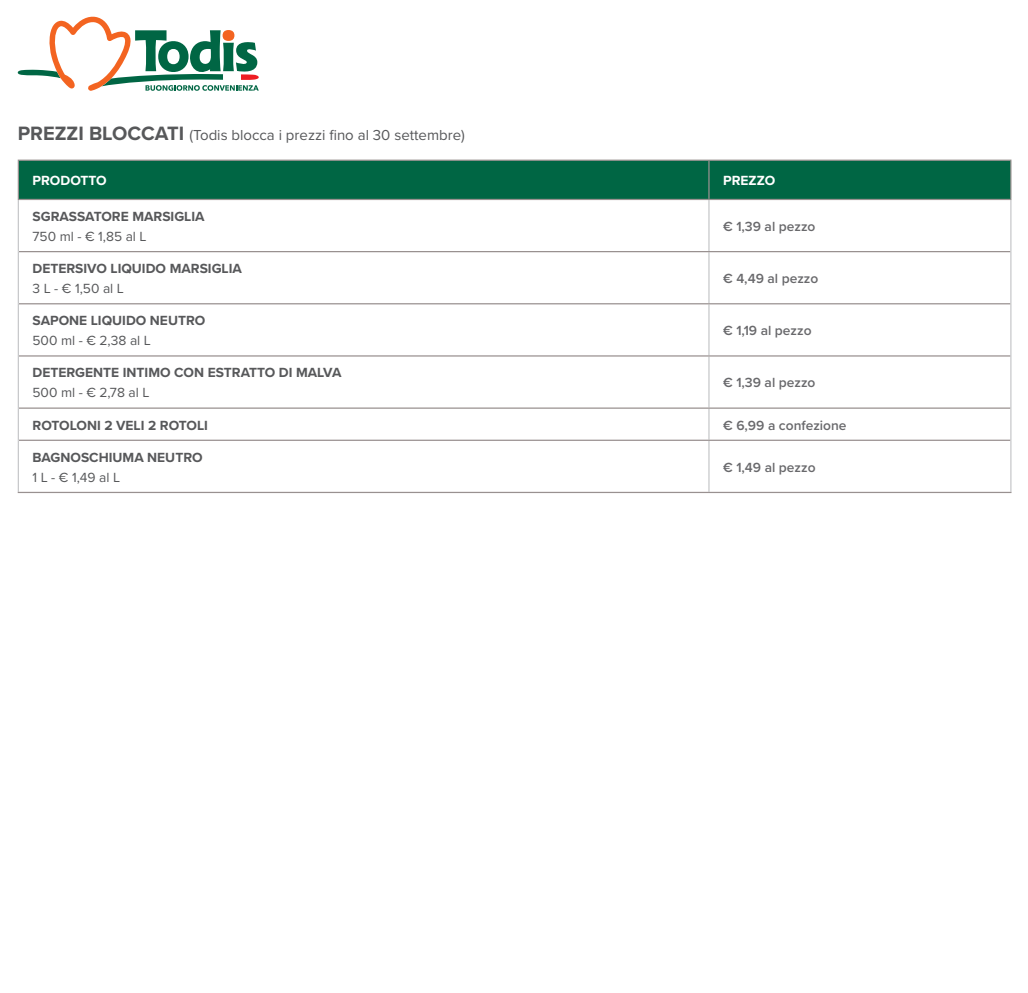
<style>
.page{position:relative;width:1028px;height:993px;background:#fff}
.page>*{position:absolute;margin:0;border:0;box-sizing:border-box;transform-origin:0 0}
.Titolo{font:15px "Proxima Nova";color:#57585a}
.t1{font:700 13.75px "Proxima Nova";color:#57585a}
.t2{font:600 13.75px "Proxima Nova";color:#69696c}
.t3{font:13.75px "Proxima Nova";color:#57585a}
.t4{font:700 13.75px "Proxima Nova";color:#fff}
.s1{font-weight:700;font-size:20px}
</style>
<div class="page">
<svg style="left:17px;top:16px;width:242px;height:75px"></svg>
<div style="left:223px;top:74px;width:18px;height:6px;background:#fff"></div>
<div style="left:19px;top:161px;width:991px;height:38px;background:#064"></div>
<hr style="left:18px;top:200px;width:1px;height:51px;background:#c7c8ca">
<hr style="left:708px;top:200px;width:1px;height:51px;background:#c7c8ca">
<hr style="left:1010px;top:200px;width:1px;height:51px;background:#c7c8ca">
<hr style="left:18px;top:251px;width:1px;height:53px;background:#c7c8ca">
<hr style="left:708px;top:252px;width:1px;height:51px;background:#c7c8ca">
<hr style="left:1010px;top:251px;width:1px;height:53px;background:#c7c8ca">
<hr style="left:18px;top:304px;width:1px;height:52px;background:#c7c8ca">
<hr style="left:708px;top:304px;width:1px;height:51px;background:#c7c8ca">
<hr style="left:1010px;top:304px;width:1px;height:52px;background:#c7c8ca">
<hr style="left:18px;top:356px;width:1px;height:52px;background:#c7c8ca">
<hr style="left:708px;top:356px;width:1px;height:51px;background:#c7c8ca">
<hr style="left:1010px;top:356px;width:1px;height:52px;background:#c7c8ca">
<hr style="left:18px;top:408px;width:1px;height:32px;background:#c7c8ca">
<hr style="left:708px;top:408px;width:1px;height:31px;background:#c7c8ca">
<hr style="left:1010px;top:408px;width:1px;height:32px;background:#c7c8ca">
<hr style="left:18px;top:440px;width:1px;height:51px;background:#c7c8ca">
<hr style="left:708px;top:441px;width:1px;height:50px;background:#c7c8ca">
<hr style="left:1010px;top:440px;width:1px;height:51px;background:#c7c8ca">
<hr style="left:18px;top:159px;width:691px;height:2px;background:#999190">
<hr style="left:18px;top:161px;width:1px;height:38px;background:#999190">
<hr style="left:709px;top:159px;width:302px;height:2px;background:#999190">
<hr style="left:708px;top:161px;width:1px;height:38px;background:#999190">
<hr style="left:1010px;top:161px;width:1px;height:38px;background:#999190">
<hr style="left:18px;top:199px;width:691px;height:1px;background:#999190">
<hr style="left:709px;top:199px;width:302px;height:1px;background:#999190">
<hr style="left:19px;top:251px;width:690px;height:1px;background:#999190">
<hr style="left:709px;top:251px;width:301px;height:1px;background:#999190">
<hr style="left:19px;top:303px;width:690px;height:1px;background:#999190">
<hr style="left:709px;top:303px;width:301px;height:1px;background:#999190">
<hr style="left:19px;top:355px;width:690px;height:1px;background:#999190">
<hr style="left:709px;top:355px;width:301px;height:1px;background:#999190">
<hr style="left:19px;top:407px;width:690px;height:1px;background:#999190">
<hr style="left:709px;top:407px;width:301px;height:1px;background:#999190">
<hr style="left:19px;top:439px;width:690px;height:2px;background:#999190">
<hr style="left:709px;top:439px;width:301px;height:2px;background:#999190">
<hr style="left:18px;top:491px;width:691px;height:2px;background:#999190">
<hr style="left:709px;top:491px;width:302px;height:2px;background:#999190">
<p class="Titolo" style="left:18px;top:124px;width:449px"><span class="s1">PREZZI BLOCCATI</span> (Todis blocca i prezzi fino al 30 settembre)</p>
<p class="t4" style="left:33px;top:170px;width:76px">PRODOTTO</p>
<p class="t4" style="left:723px;top:170px;width:54px">PREZZO</p>
<p class="t1" style="left:33px;top:206px;width:174px">SGRASSATORE MARSIGLIA</p>
<p class="t3" style="left:33px;top:226px;width:116px">750 ml - € 1,85 al L</p>
<p class="t2" style="left:723px;top:216px;width:94px">€ 1,39 al pezzo</p>
<p class="t1" style="left:33px;top:258px;width:211px">DETERSIVO LIQUIDO MARSIGLIA</p>
<p class="t3" style="left:33px;top:278px;width:93px">3 L - € 1,50 al L</p>
<p class="t1" style="left:33px;top:310px;width:174px">SAPONE LIQUIDO NEUTRO</p>
<p class="t3" style="left:33px;top:330px;width:120px">500 ml - € 2,38 al L</p>
<p class="t1" style="left:33px;top:362px;width:310px">DETERGENTE INTIMO CON ESTRATTO DI MALVA</p>
<p class="t3" style="left:33px;top:382px;width:118px">500 ml - € 2,78 al L</p>
<p class="t2" style="left:723px;top:268px;width:97px">€ 4,49 al pezzo</p>
<p class="t2" style="left:723px;top:320px;width:90px">€ 1,19 al pezzo</p>
<p class="t2" style="left:723px;top:372px;width:94px">€ 1,39 al pezzo</p>
<p class="t1" style="left:33px;top:414px;width:177px">ROTOLONI 2 VELI 2 ROTOLI</p>
<p class="t2" style="left:723px;top:414px;width:125px">€ 6,99 a confezione</p>
<p class="t1" style="left:33px;top:447px;width:172px">BAGNOSCHIUMA NEUTRO</p>
<p class="t3" style="left:33px;top:467px;width:89px">1 L - € 1,49 al L</p>
<p class="t2" style="left:723px;top:457px;width:94px">€ 1,49 al pezzo</p>
</div>
